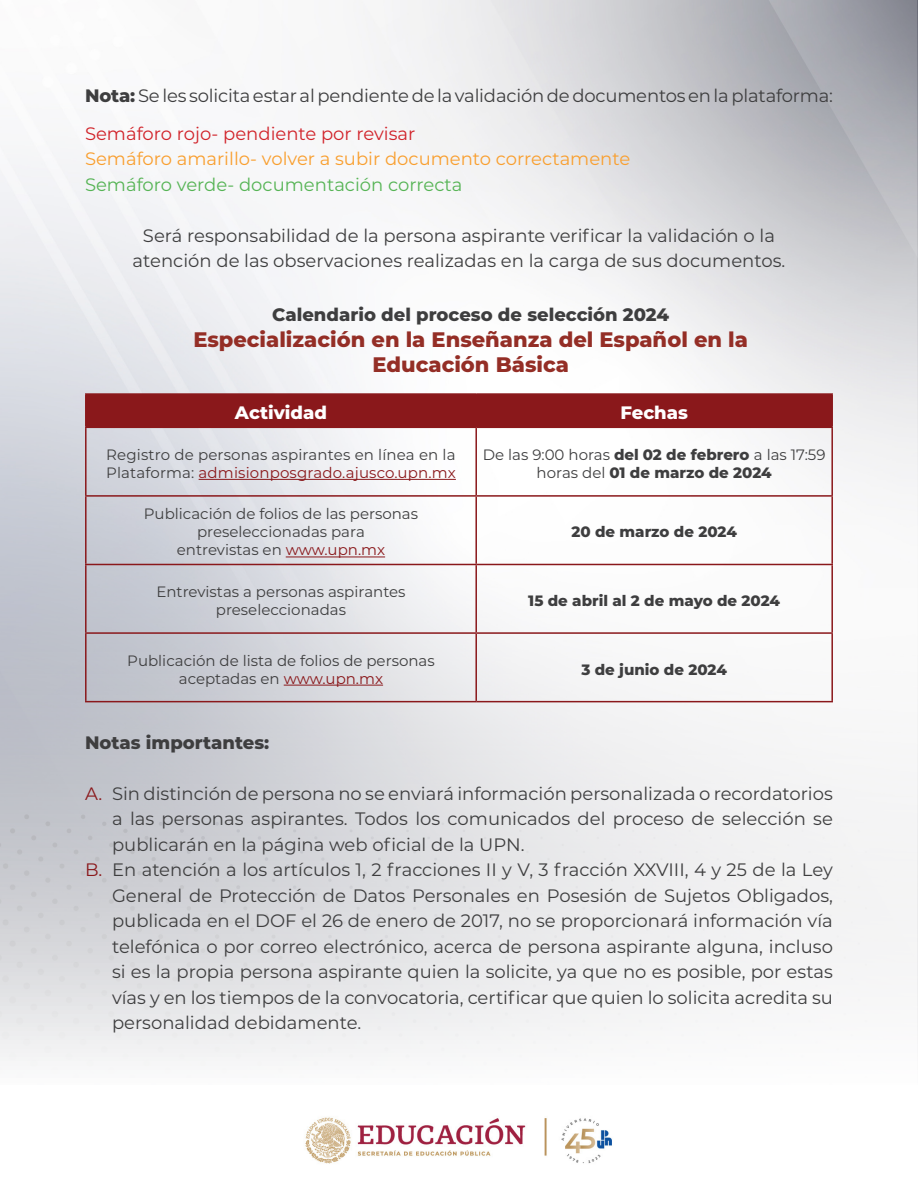
<style>
.page{position:relative;width:918px;height:1188px;background:#fff}
.page>*{position:absolute;margin:0;border:0;box-sizing:border-box;transform-origin:0 0}
.t1{font:800 21px/25.5px "Montserrat";color:#942e26;text-align:center}
.t2{font:18px/25.5px "Montserrat";color:#3e3e3f;text-align:justify}
.t3{font:800 18px "Montserrat";color:#3e3e3f}
.t4{font:18px "Montserrat";color:#f99f2f}
.t5{font:18px "Montserrat";color:#56b455}
.t6{font:18px "Montserrat";color:#d1232a}
.t7{font:800 18px "Montserrat";color:#fff}
.t8{font:15px/18px "Montserrat";color:#3e3e3f;text-align:center}
.t9{font:800 15px "Montserrat";color:#3e3e3f}
.s1{font-weight:800}
.s2{color:#8a181b}
</style>
<div class="page">
<img style="left:0;top:0;width:918px;height:1164px">
<img style="left:829px;top:1085px;width:89px;height:79px">
<div style="left:87px;top:395px;width:744px;height:32px;background:#8a181b"></div>
<hr style="left:85px;top:393px;width:391px;height:2px;background:#8a181b">
<hr style="left:85px;top:395px;width:2px;height:32px;background:#8a181b">
<hr style="left:476px;top:393px;width:357px;height:2px;background:#8a181b">
<hr style="left:475px;top:395px;width:2px;height:32px;background:#8a181b">
<hr style="left:831px;top:395px;width:2px;height:32px;background:#8a181b">
<hr style="left:85px;top:427px;width:391px;height:1px;background:#8a181b">
<hr style="left:85px;top:428px;width:2px;height:67px;background:#8a181b">
<hr style="left:476px;top:427px;width:357px;height:1px;background:#8a181b">
<hr style="left:475px;top:428px;width:2px;height:67px;background:#8a181b">
<hr style="left:831px;top:428px;width:2px;height:67px;background:#8a181b">
<hr style="left:85px;top:495px;width:391px;height:2px;background:#8a181b">
<hr style="left:85px;top:497px;width:2px;height:67px;background:#8a181b">
<hr style="left:476px;top:495px;width:357px;height:2px;background:#8a181b">
<hr style="left:475px;top:497px;width:2px;height:67px;background:#8a181b">
<hr style="left:831px;top:497px;width:2px;height:67px;background:#8a181b">
<hr style="left:85px;top:564px;width:391px;height:1px;background:#8a181b">
<hr style="left:85px;top:565px;width:2px;height:67px;background:#8a181b">
<hr style="left:476px;top:564px;width:357px;height:1px;background:#8a181b">
<hr style="left:475px;top:565px;width:2px;height:67px;background:#8a181b">
<hr style="left:831px;top:565px;width:2px;height:67px;background:#8a181b">
<hr style="left:85px;top:632px;width:391px;height:2px;background:#8a181b">
<hr style="left:85px;top:634px;width:2px;height:67px;background:#8a181b">
<hr style="left:476px;top:632px;width:357px;height:2px;background:#8a181b">
<hr style="left:475px;top:634px;width:2px;height:67px;background:#8a181b">
<hr style="left:831px;top:634px;width:2px;height:67px;background:#8a181b">
<hr style="left:85px;top:701px;width:391px;height:1px;background:#8a181b">
<hr style="left:476px;top:701px;width:357px;height:1px;background:#8a181b">
<hr style="left:199px;top:479px;width:257px;height:1px;background:#8a181b">
<hr style="left:286px;top:557px;width:99px;height:1px;background:#8a181b">
<hr style="left:284px;top:685px;width:99px;height:1px;background:#8a181b">
<p class="t2" style="left:85px;top:83px;width:750px"><span class="s1">Nota:</span> Se les solicita estar al pendiente de la validación de documentos en la plataforma:</p>
<p class="t6" style="left:85px;top:121px;width:332px">Semáforo rojo- pendiente por revisar</p>
<p class="t4" style="left:85px;top:147px;width:547px">Semáforo amarillo- volver a subir documento correctamente</p>
<p class="t5" style="left:85px;top:172px;width:379px">Semáforo verde- documentación correcta</p>
<p class="t2" style="left:143px;top:222px;width:634px">Será responsabilidad de la persona aspirante verificar la validación o la</p>
<p class="t2" style="left:133px;top:248px;width:654px">atención de las observaciones realizadas en la carga de sus documentos.</p>
<p class="t3" style="left:272px;top:302px;width:398px">Calendario del proceso de selección 2024</p>
<p class="t1" style="left:193px;top:326px;width:556px">Especialización en la Enseñanza del Español en la<br>Educación Básica</p>
<p class="t7" style="left:235px;top:400px;width:94px">Actividad</p>
<p class="t7" style="left:621px;top:400px;width:69px">Fechas</p>
<p class="t8" style="left:106px;top:445px;width:351px;text-align:left">Registro de personas aspirantes en línea en la<br>Plataforma: <span class="s2">admisionposgrado.ajusco.upn.mx</span></p>
<p class="t8" style="left:483px;top:445px;width:344px">De las 9:00 horas <span class="s1">del 02 de febrero</span> a las 17:59 horas del <span class="s1">01 de marzo de 2024</span></p>
<p class="t8" style="left:144px;top:505px;width:276px">Publicación de folios de las personas preseleccionadas para</p>
<p class="t8" style="left:177px;top:541px;width:210px">entrevistas en <span class="s2">www.upn.mx</span></p>
<p class="t9" style="left:572px;top:521px;width:167px">20 de marzo de 2024</p>
<p class="t8" style="left:156px;top:582px;width:251px">Entrevistas a personas aspirantes</p>
<p class="t8" style="left:216px;top:600px;width:132px">preseleccionadas</p>
<p class="t9" style="left:528px;top:590px;width:253px">15 de abril al 2 de mayo de 2024</p>
<p class="t8" style="left:127px;top:651px;width:309px">Publicación de lista de folios de personas aceptadas en <span class="s2">www.upn.mx</span></p>
<p class="t9" style="left:581px;top:658px;width:147px">3 de junio de 2024</p>
<p class="t3" style="left:85px;top:729px;width:186px">Notas importantes:</p>
<p class="t2" style="left:112px;top:780px;width:722px;text-indent:-27px"><span class="s2">A.</span> Sin distinción de persona no se enviará información personalizada o recordatorios a las personas aspirantes. Todos los comunicados del proceso de selección se publicarán en la página web oficial de la UPN.</p>
<p class="t2" style="left:112px;top:856px;width:723px;text-indent:-27px"><span class="s2">B.</span> En atención a los artículos 1, 2 fracciones II y V, 3 fracción XXVIII, 4 y 25 de la Ley General de Protección de Datos Personales en Posesión de Sujetos Obligados, publicada en el DOF el 26 de enero de 2017, no se proporcionará información vía telefónica o por correo electrónico, acerca de persona aspirante alguna, incluso si es la propia persona aspirante quien la solicite, ya que no es posible, por estas vías y en los tiempos de la convocatoria, certificar que quien lo solicita acredita su personalidad debidamente.</p>
</div>
